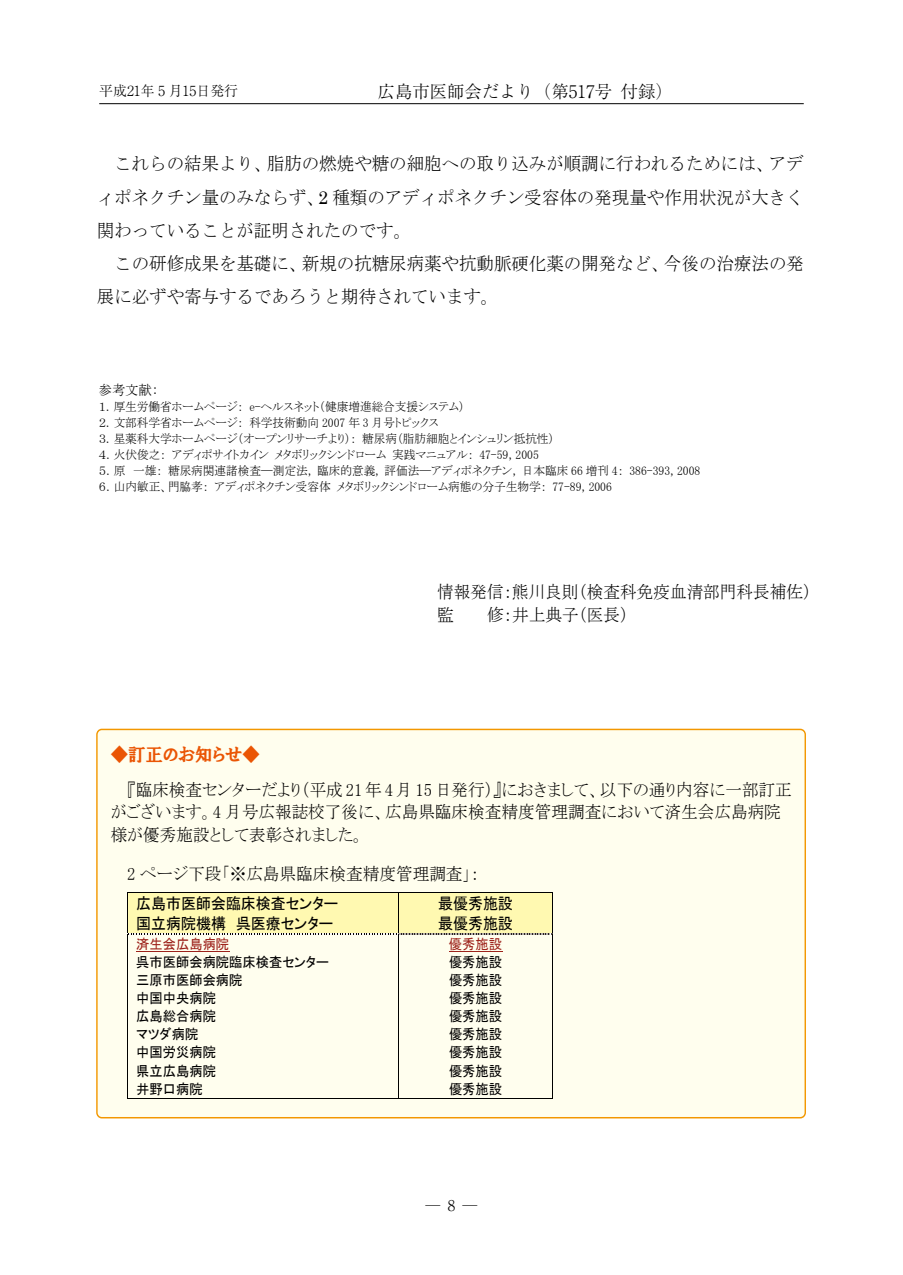
<style>
.page{position:relative;width:903px;height:1275px;background:#fff}
.page>*{position:absolute;margin:0;border:0;box-sizing:border-box;transform-origin:0 0}
.t1{font:18.38px "MS Mincho";color:#000;scale:.95 1}
.t2{font:18.38px "HGP Soei Presence EB";color:#ea5504;scale:.95 1}
.t3{font:17.5px/22.8px "MS P Mincho";color:#000;scale:.95 1}
.t4{font:300 17.32px "Ryumin Pro";color:#000}
.t5{font:15.75px/20.5px "MS P Gothic";color:#000;scale:.95 1}
.t6{font:300 14.88px "Ryumin Pro";color:#000}
.t7{font:14px/18.2px "MS P Gothic";color:#000;scale:.95 1}
.t8{font:14px "MS P Mincho";color:#000;scale:.95 1}
.t9{font:300 13.83px "Ryumin Pro";color:#000}
.t10{font:12.25px/15.9px "MS P Mincho";color:#000;scale:.95 1}
.s1{font-family:"Century"}
.s2{color:#9d221b}
</style>
<div class="page">
<hr style="left:99px;top:103px;width:705px;height:1px;background:#000">
<div style="left:97px;top:729px;width:708px;height:389px;background:#fffeee;border-radius:5px"></div>
<div style="left:128px;top:893px;width:270px;height:20px;background:#fff9b1"></div>
<div style="left:127px;top:913px;width:271px;height:21px;background:#fff9b1"></div>
<div style="left:399px;top:893px;width:153px;height:20px;background:#fff9b1"></div>
<div style="left:399px;top:913px;width:153px;height:21px;background:#fff9b1"></div>
<hr style="left:127px;top:892px;width:426px;height:1px;background:#000">
<hr style="left:127px;top:893px;width:1px;height:41px;background:#000">
<hr style="left:398px;top:893px;width:1px;height:41px;background:#000">
<hr style="left:552px;top:893px;width:1px;height:41px;background:#000">
<hr style="left:136px;top:951px;width:93px;height:1px;background:#9d221b">
<hr style="left:449px;top:951px;width:53px;height:1px;background:#9d221b">
<svg style="left:128px;top:934px;width:424px;height:1px"></svg>
<hr style="left:127px;top:934px;width:1px;height:165px;background:#000">
<hr style="left:127px;top:1098px;width:271px;height:1px;background:#000">
<hr style="left:398px;top:934px;width:1px;height:165px;background:#000">
<hr style="left:399px;top:1098px;width:153px;height:1px;background:#000">
<hr style="left:552px;top:934px;width:1px;height:165px;background:#000">
<p class="t9" style="left:99px;top:80px;width:140px">平成21年₅月15日発行</p>
<h3 class="t4" style="left:378px;top:78px;width:297px">広島市医師会だより　（第517号　付録）</h3>
<p class="t1" style="left:114px;top:154px;width:727px">これらの結果より、脂肪の燃焼や糖の細胞への取り込みが順調に行われるためには、アデ</p>
<p class="t1" style="left:97px;top:188px;width:746px">ィポネクチン量のみならず、<span class="s1">2</span> 種類のアディポネクチン受容体の発現量や作用状況が大きく</p>
<p class="t1" style="left:97px;top:221px;width:332px">関わっていることが証明されたのです。</p>
<p class="t1" style="left:114px;top:254px;width:727px">この研修成果を基礎に、新規の抗糖尿病薬や抗動脈硬化薬の開発など、今後の治療法の発</p>
<p class="t1" style="left:97px;top:287px;width:424px">展に必ずや寄与するであろうと期待されています。</p>
<p class="t8" style="left:99px;top:383px;width:64px">参考文献：</p>
<p class="t10" style="left:99px;top:399px;width:635px">１．厚生労働省ホームページ： e-ヘルスネット（健康増進総合支援システム）<br>２．文部科学省ホームページ：科学技術動向 2007 年 3 月号トピックス<br>３．星薬科大学ホームページ（オープンリサーチより）：糖尿病（脂肪細胞とインシュリン抵抗性）<br>４．火伏俊之：アディポサイトカインメタボリックシンドローム実践マニュアル： 47-59, 2005<br>５．原 一雄：糖尿病関連諸検査―測定法, 臨床的意義, 評価法―アディポネクチン, 日本臨床 66 増刊 4： 386-393, 2008<br>６．山内敏正、門脇孝：アディポネクチン受容体メタボリックシンドローム病態の分子生物学： 77-89, 2006</p>
<p class="t3" style="left:437px;top:580px;width:395px">情報発信：熊川良則（検査科免疫血清部門科長補佐）監</p>
<p class="t3" style="left:487px;top:603px;width:150px">修：井上典子（医長）</p>
<p class="t2" style="left:111px;top:745px;width:158px">◆訂正のお知らせ◆</p>
<p class="t3" style="left:111px;top:778px;width:718px;text-indent:17px">『臨床検査センターだより（平成 21 年 4 月 15 日発行）』におきまして、以下の通り内容に一部訂正がございます。4 月号広報誌校了後に、広島県臨床検査精度管理調査において済生会広島病院様が優秀施設として表彰されました。</p>
<p class="t3" style="left:127px;top:863px;width:372px">2 ページ下段「※広島県臨床検査精度管理調査」：</p>
<p class="t5" style="left:136px;top:893px;width:214px">広島市医師会臨床検査センター国立病院機構 呉医療センター</p>
<p class="t5" style="left:438px;top:893px;width:80px">最優秀施設最優秀施設</p>
<p class="t7" style="left:136px;top:934px;width:204px"><span class="s2">済生会広島病院<br></span>呉市医師会病院臨床検査センター三原市医師会病院<br>中国中央病院<br>広島総合病院<br>マツダ病院<br>中国労災病院<br>県立広島病院<br>井野口病院</p>
<p class="t7" style="left:449px;top:934px;width:57px;text-align:justify"><span class="s2">優秀施設</span>優秀施設優秀施設優秀施設優秀施設優秀施設優秀施設優秀施設優秀施設</p>
<p class="t6" style="left:425px;top:1194px;width:54px">─ 　8 　─</p>
</div>
